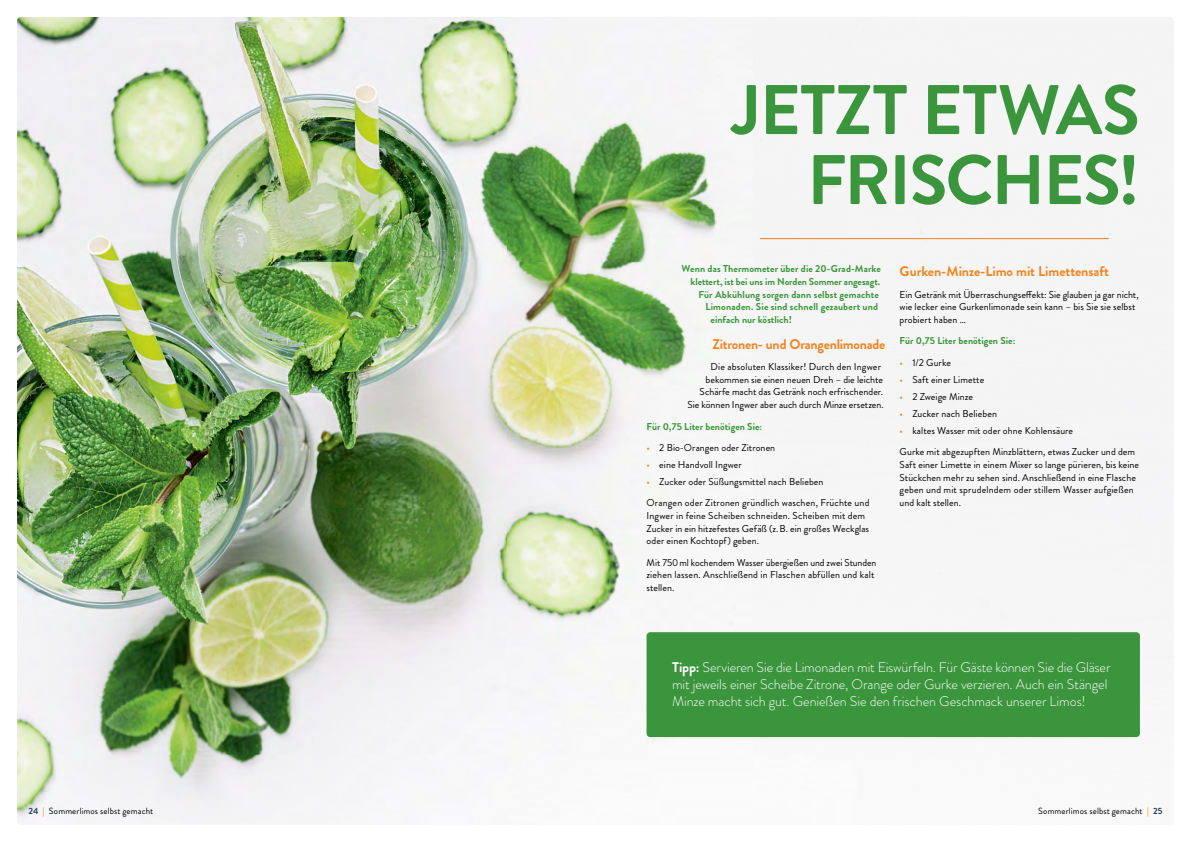
<style>
.page{position:relative;width:1191px;height:842px;background:#fff}
.page>*{position:absolute;margin:0;border:0;box-sizing:border-box;transform-origin:0 0}
.t1{font:700 70px/70px "Brandon Grotesque";letter-spacing:-.025em;color:#3b953c;text-align:right}
.t2{font:300 14px/17px "Brandon Grotesque";letter-spacing:-.01em;color:#fff}
.t3{font:700 14px "Brandon Grotesque";letter-spacing:-.01em;color:#f18422}
.t4{font:10px/12.8px "Brandon Grotesque";letter-spacing:.005em;color:#000}
.t5{font:700 10px "Brandon Grotesque";letter-spacing:.005em;color:#3b953c}
.t6{font:9px "Brandon Grotesque";letter-spacing:.01em;color:#000}
.s1{color:#f18422}
.s2{font-weight:700}
.s3{font-weight:700;color:#28416b}
.s4{font-weight:900;color:#f18422}
</style>
<div class="page">
<img style="left:17px;top:17px;width:1157px;height:808px">
<hr style="left:760px;top:238px;width:348px;height:1px;background:#f18422">
<div style="left:646px;top:632px;width:494px;height:105px;background:#3b953c;border-radius:4px"></div>
<h1 class="t1" style="left:731px;top:76px;width:409px">JETZT ETWAS<br>FRISCHES!</h1>
<p class="t5" style="left:681px;top:262px;width:201px">Wenn das Thermometer über die 20-Grad-Marke</p>
<p class="t5" style="left:690px;top:274px;width:191px">klettert, ist bei uns im Norden Sommer angesagt.</p>
<p class="t5" style="left:698px;top:287px;width:182px">Für Abkühlung sorgen dann selbst gemachte</p>
<p class="t5" style="left:705px;top:300px;width:174px">Limonaden. Sie sind schnell gezaubert und</p>
<p class="t5" style="left:710px;top:313px;width:83px">einfach nur köstlich!</p>
<h2 class="t3" style="left:712px;top:334px;width:174px">Zitronen- und Orangenlimonade</h2>
<p class="t4" style="left:687px;top:360px;width:198px;text-align:right">Die absoluten Klassiker! Durch den Ingwer bekommen sie einen neuen Dreh – die leichte Schärfe macht das Getränk noch erfrischender.<br>Sie können Ingwer aber auch durch Minze ersetzen.</p>
<p class="t5" style="left:646px;top:419px;width:117px">Für 0,75 Liter benötigen Sie:</p>
<p class="t4" style="left:646px;top:441px;width:130px"><span class="s1">•</span> 2 Bio-Orangen oder Zitronen</p>
<p class="t4" style="left:646px;top:458px;width:97px"><span class="s1">•</span> eine Handvoll Ingwer</p>
<p class="t4" style="left:646px;top:471px;width:224px;line-height:21.3px"><span class="s1">•</span> Zucker oder Süßungsmittel nach Belieben<br>Orangen oder Zitronen gründlich waschen, Früchte und</p>
<p class="t4" style="left:646px;top:509px;width:224px">Ingwer in feine Scheiben schneiden. Scheiben mit dem<br>Zucker in ein hitzefestes Gefäß (z. B. ein großes Weckglas oder einen Kochtopf) geben.</p>
<p class="t4" style="left:646px;top:556px;width:231px">Mit 750 ml kochendem Wasser übergießen und zwei Stunden ziehen lassen. Anschließend in Flaschen abfüllen und kalt stellen.</p>
<h2 class="t3" style="left:899px;top:262px;width:211px">Gurken-Minze-Limo mit Limettensaft</h2>
<p class="t4" style="left:899px;top:288px;width:241px">Ein Getränk mit Überraschungseffekt: Sie glauben ja gar nicht, wie lecker eine Gurkenlimonade sein kann – bis Sie sie selbst probiert haben …</p>
<p class="t5" style="left:899px;top:334px;width:117px">Für 0,75 Liter benötigen Sie:</p>
<p class="t4" style="left:899px;top:356px;width:53px"><span class="s1">•</span> 1/2 Gurke</p>
<p class="t4" style="left:899px;top:373px;width:86px"><span class="s1">•</span> Saft einer Limette</p>
<p class="t4" style="left:899px;top:390px;width:75px"><span class="s1">•</span> 2 Zweige Minze</p>
<p class="t4" style="left:899px;top:407px;width:99px"><span class="s1">•</span> Zucker nach Belieben</p>
<p class="t4" style="left:899px;top:420px;width:237px;line-height:21.3px"><span class="s1">•</span> kaltes Wasser mit oder ohne Kohlensäure<br>Gurke mit abgezupften Minzblättern, etwas Zucker und dem</p>
<p class="t4" style="left:899px;top:458px;width:241px">Saft einer Limette in einem Mixer so lange pürieren, bis keine Stückchen mehr zu sehen sind. Anschließend in eine Flasche geben und mit sprudelndem oder stillem Wasser aufgießen und kalt stellen.</p>
<p class="t2" style="left:672px;top:659px;width:440px"><span class="s2">Tipp:</span> Servieren Sie die Limonaden mit Eiswürfeln. Für Gäste können Sie die Gläser mit jeweils einer Scheibe Zitrone, Orange oder Gurke verzieren. Auch ein Stängel<br>Minze macht sich gut. Genießen Sie den frischen Geschmack unserer Limos!</p>
<p class="t6" style="left:28px;top:804px;width:126px"><span class="s3">24</span> <span class="s4">|</span> Sommerlimos selbst gemacht</p>
<p class="t6" style="left:1038px;top:804px;width:126px">Sommerlimos selbst gemacht <span class="s4">|</span> <span class="s3">25</span></p>
</div>
